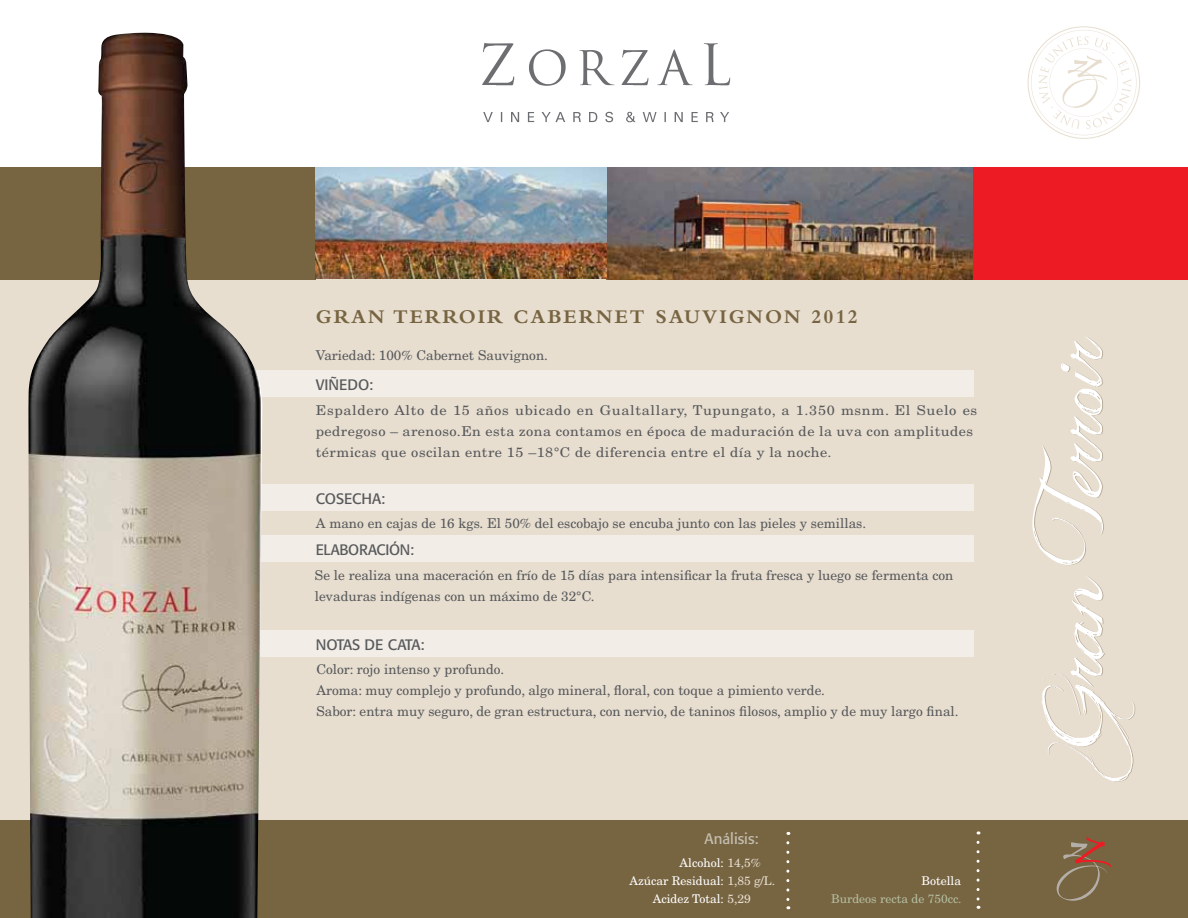
<style>
.page{position:relative;width:1188px;height:918px;background:#fff}
.page>*{position:absolute;margin:0;border:0;box-sizing:border-box;transform-origin:0 0}
.t1{font:700 20.25px "Bembo";letter-spacing:.1em;color:#776441}
.t2{font:15px "Formata";color:#58595b}
.t3{font:15px "Formata";letter-spacing:-.03em;color:#58595b}
.t4{font:15px "Formata";color:#c3bdaf}
.t5{font:13.5px/21px "New Century Schlbk";color:#58595b}
.t6{font:13.5px/21px "New Century Schlbk";letter-spacing:.03em;color:#58595b;scale:1.08 1}
.t7{font:12px "New Century Schlbk";color:#fff}
.t8{font:12px "New Century Schlbk";color:#b4bea2}
.s1{color:#e7ded0}
</style>
<div class="page">
<svg style="left:483px;top:112px;width:246px;height:10px"></svg>
<svg style="left:482px;top:43px;width:248px;height:43px"></svg>
<svg style="left:1028px;top:26px;width:112px;height:113px"></svg>
<div style="left:0;top:189px;width:1188px;height:729px;background:#e7ded0"></div>
<div style="left:0;top:821px;width:1188px;height:97px;background:#776441"></div>
<svg style="left:1056px;top:837px;width:55px;height:64px"></svg>
<svg style="left:977px;top:842px;width:3px;height:67px"></svg>
<svg style="left:786px;top:843px;width:3px;height:66px"></svg>
<div style="left:260px;top:536px;width:713px;height:26px;background:#f2eee7"></div>
<div style="left:260px;top:630px;width:713px;height:27px;background:#f2eee7"></div>
<div style="left:211px;top:371px;width:762px;height:26px;background:#f2eee7"></div>
<div style="left:211px;top:485px;width:762px;height:26px;background:#f2eee7"></div>
<div style="left:0;top:167px;width:316px;height:112px;background:#776441"></div>
<img style="left:316px;top:167px;width:657px;height:112px">
<div style="left:973px;top:167px;width:215px;height:112px;background:#ed1c24"></div>
<svg style="left:1041px;top:576px;width:94px;height:206px"></svg>
<svg style="left:1032px;top:337px;width:72px;height:228px"></svg>
<img style="left:28px;top:33px;width:234px;height:885px">
<h1 class="t1" style="left:316px;top:306px;width:544px">GRAN TERROIR CABERNET SAUVIGNON 2012</h1>
<p class="t5" style="left:316px;top:345px;width:234px">Variedad: 100% Cabernet Sauvignon.</p>
<p class="t2" style="left:316px;top:375px;width:59px">VIÑEDO:</p>
<p class="t6" style="left:316px;top:400px;width:614px">Espaldero Alto de 15 años ubicado en Gualtallary, Tupungato, a 1.350 msnm. El Suelo es pedregoso – arenoso.En esta zona contamos en época de maduración de la uva con amplitudes térmicas que oscilan entre 15 –18°C de diferencia entre el día y la noche.</p>
<p class="t2" style="left:316px;top:490px;width:71px">COSECHA:</p>
<p class="t5" style="left:316px;top:513px;width:552px">A mano en cajas de 16 kgs. El 50% del escobajo se encuba junto con las pieles y semillas.</p>
<p class="t2" style="left:316px;top:540px;width:100px">ELABORACIÓN:</p>
<p class="t5" style="left:315px;top:564px;width:640px">Se le realiza una maceración en frío de 15 días para intensificar la fruta fresca y luego se fermenta con levaduras indígenas con un máximo de 32°C.</p>
<p class="t3" style="left:316px;top:636px;width:110px">NOTAS DE CATA:</p>
<p class="t5" style="left:316px;top:658px;width:644px">Color: rojo intenso y profundo.<br>Aroma: muy complejo y profundo, algo mineral, floral, con toque a pimiento verde.<br>Sabor: entra muy seguro, de gran estructura, con nervio, de taninos filosos, amplio y de muy largo final.</p>
<p class="t4" style="left:705px;top:829px;width:56px">Análisis:</p>
<p class="t7" style="left:680px;top:855px;width:83px">Alcohol: <span class="s1">14,5%</span></p>
<p class="t7" style="left:653px;top:891px;width:100px">Acidez Total: <span class="s1">5,29</span></p>
<p class="t7" style="left:629px;top:873px;width:147px">Azúcar Residual: <span class="s1">1,85 g/L.</span></p>
<p class="t7" style="left:922px;top:873px;width:41px">Botella</p>
<p class="t8" style="left:831px;top:891px;width:132px">Burdeos recta de 750cc.</p>
</div>
